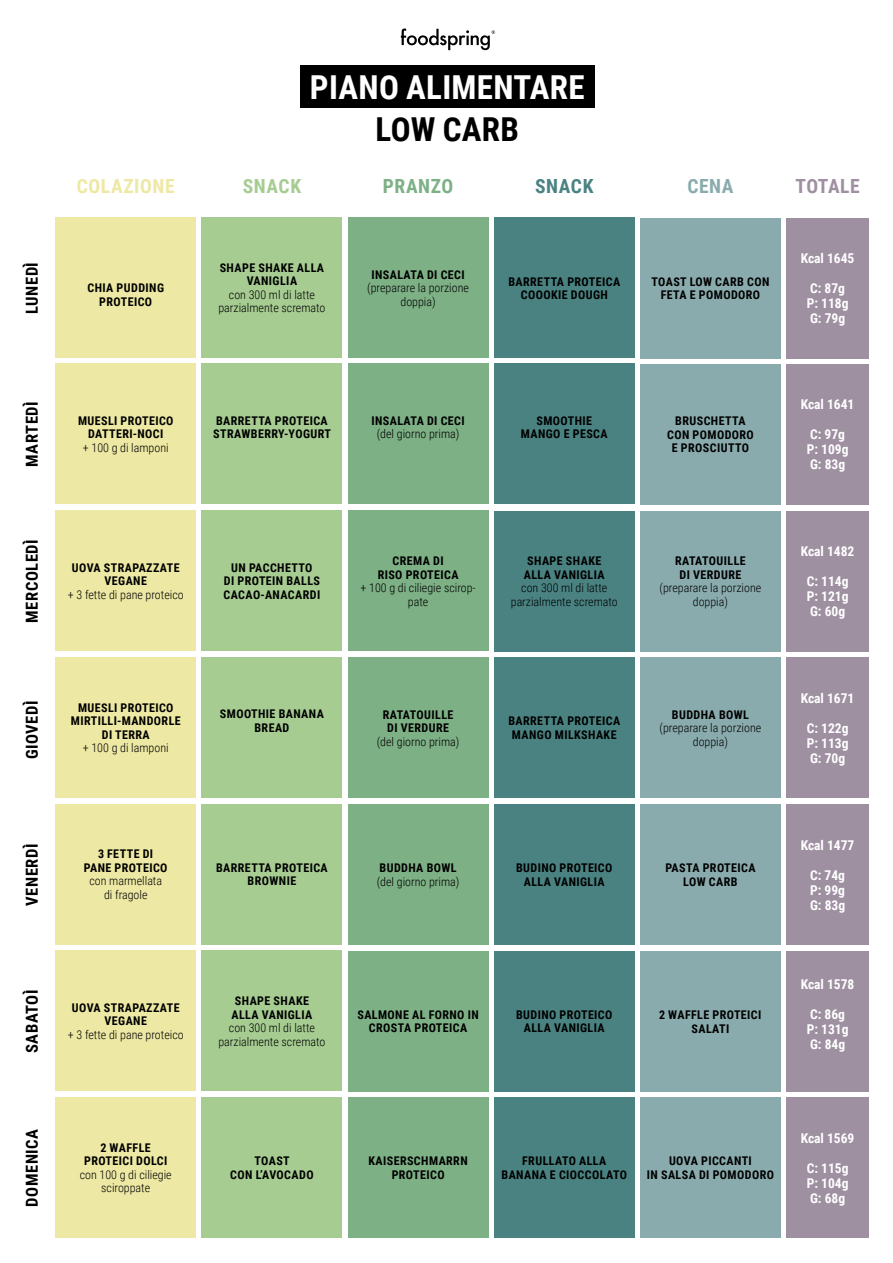
<style>
.page{position:relative;width:893px;height:1263px;background:#fff}
.page>*{position:absolute;margin:0;border:0;box-sizing:border-box;transform-origin:0 0}
.t1{font:700 33px "Roboto Condensed";letter-spacing:.01em;color:#fff}
.t2{font:700 33px "Roboto Condensed";letter-spacing:.01em;color:#000}
.t3{font:700 19.5px "Roboto Condensed";letter-spacing:.035em;color:#ede8a3}
.t4{font:700 19.5px "Roboto Condensed";letter-spacing:.03em;color:#7db085}
.t5{font:700 19.5px "Roboto Condensed";letter-spacing:.02em;color:#9e8fa1}
.t6{font:700 19.5px "Roboto Condensed";letter-spacing:.03em;color:#a6cc91}
.t7{font:700 19.5px "Roboto Condensed";letter-spacing:.03em;color:#4a8282}
.t8{font:700 19.5px "Roboto Condensed";color:#8aabad}
.t9{font:700 16.5px "Roboto Condensed";letter-spacing:.035em;color:#000}
.t10{font:700 13.5px/15px "Roboto Condensed";color:#fff;text-align:justify}
.t11{font:700 12px/13.5px "Roboto Condensed";letter-spacing:.035em;color:#000;text-align:center}
.t12{font:300 12px/13.5px "Roboto Condensed";color:#000;text-align:center}
</style>
<div class="page">
<svg style="left:401px;top:28px;width:94px;height:22px"></svg>
<div style="left:300px;top:65px;width:294px;height:43px;background:#000"></div>
<div style="left:56px;top:511px;width:140px;height:140px;background:#ede8a3"></div>
<div style="left:202px;top:511px;width:140px;height:140px;background:#a6cc91"></div>
<div style="left:348px;top:511px;width:140px;height:140px;background:#7db085"></div>
<div style="left:494px;top:511px;width:140px;height:140px;background:#4a8282"></div>
<div style="left:640px;top:511px;width:141px;height:140px;background:#8aabad"></div>
<div style="left:786px;top:511px;width:83px;height:140px;background:#9e8fa1"></div>
<div style="left:56px;top:657px;width:140px;height:141px;background:#ede8a3"></div>
<div style="left:202px;top:657px;width:140px;height:141px;background:#a6cc91"></div>
<div style="left:348px;top:657px;width:140px;height:141px;background:#7db085"></div>
<div style="left:494px;top:657px;width:140px;height:141px;background:#4a8282"></div>
<div style="left:640px;top:658px;width:141px;height:140px;background:#8aabad"></div>
<div style="left:786px;top:658px;width:83px;height:140px;background:#9e8fa1"></div>
<div style="left:56px;top:804px;width:140px;height:140px;background:#ede8a3"></div>
<div style="left:56px;top:951px;width:140px;height:140px;background:#ede8a3"></div>
<div style="left:56px;top:1097px;width:140px;height:140px;background:#ede8a3"></div>
<div style="left:202px;top:804px;width:140px;height:140px;background:#a6cc91"></div>
<div style="left:202px;top:951px;width:140px;height:140px;background:#a6cc91"></div>
<div style="left:202px;top:1097px;width:140px;height:140px;background:#a6cc91"></div>
<div style="left:348px;top:804px;width:140px;height:140px;background:#7db085"></div>
<div style="left:348px;top:951px;width:140px;height:140px;background:#7db085"></div>
<div style="left:348px;top:1097px;width:140px;height:140px;background:#7db085"></div>
<div style="left:494px;top:804px;width:140px;height:141px;background:#4a8282"></div>
<div style="left:494px;top:951px;width:140px;height:140px;background:#4a8282"></div>
<div style="left:494px;top:1097px;width:140px;height:141px;background:#4a8282"></div>
<div style="left:640px;top:804px;width:141px;height:141px;background:#8aabad"></div>
<div style="left:640px;top:951px;width:141px;height:140px;background:#8aabad"></div>
<div style="left:640px;top:1097px;width:141px;height:141px;background:#8aabad"></div>
<div style="left:786px;top:804px;width:83px;height:141px;background:#9e8fa1"></div>
<div style="left:786px;top:951px;width:83px;height:140px;background:#9e8fa1"></div>
<div style="left:786px;top:1097px;width:83px;height:141px;background:#9e8fa1"></div>
<div style="left:56px;top:217px;width:140px;height:141px;background:#ede8a3"></div>
<div style="left:202px;top:217px;width:140px;height:141px;background:#a6cc91"></div>
<div style="left:348px;top:218px;width:140px;height:140px;background:#7db085"></div>
<div style="left:494px;top:218px;width:140px;height:140px;background:#4a8282"></div>
<div style="left:640px;top:218px;width:141px;height:140px;background:#8aabad"></div>
<div style="left:786px;top:218px;width:83px;height:140px;background:#9e8fa1"></div>
<div style="left:56px;top:363px;width:140px;height:141px;background:#ede8a3"></div>
<div style="left:202px;top:363px;width:140px;height:141px;background:#a6cc91"></div>
<div style="left:348px;top:364px;width:140px;height:140px;background:#7db085"></div>
<div style="left:494px;top:364px;width:140px;height:140px;background:#4a8282"></div>
<div style="left:640px;top:364px;width:141px;height:140px;background:#8aabad"></div>
<div style="left:786px;top:364px;width:83px;height:140px;background:#9e8fa1"></div>
<h3 class="t9" style="left:20px;top:314px;width:54px;rotate:-90deg">LUNEDÌ</h3>
<h1 class="t1" style="left:310px;top:64px;width:276px">PIANO ALIMENTARE</h1>
<h1 class="t2" style="left:376px;top:106px;width:145px">LOW CARB</h1>
<h2 class="t3" style="left:77px;top:172px;width:100px">COLAZIONE</h2>
<h2 class="t6" style="left:243px;top:172px;width:60px">SNACK</h2>
<h2 class="t4" style="left:383px;top:172px;width:72px">PRANZO</h2>
<h2 class="t7" style="left:535px;top:172px;width:60px">SNACK</h2>
<h2 class="t8" style="left:687px;top:172px;width:48px">CENA</h2>
<p class="t11" style="left:87px;top:281px;width:78px">CHIA PUDDING<br>PROTEICO</p>
<p class="t11" style="left:220px;top:260px;width:106px">SHAPE SHAKE ALLA<br>VANIGLIA</p>
<p class="t12" style="left:218px;top:287px;width:108px">con 300 ml di latte parzialmente scremato</p>
<p class="t11" style="left:371px;top:267px;width:95px">INSALATA DI CECI</p>
<p class="t12" style="left:367px;top:281px;width:103px">(preparare la porzione doppia)</p>
<p class="t11" style="left:508px;top:274px;width:113px">BARRETTA PROTEICA<br>COOOKIE DOUGH</p>
<p class="t11" style="left:651px;top:274px;width:119px">TOAST LOW CARB CON<br>FETA E POMODORO</p>
<h2 class="t5" style="left:795px;top:172px;width:66px">TOTALE</h2>
<p class="t10" style="left:801px;top:250px;width:55px">Kcal 1645</p>
<p class="t10" style="left:807px;top:280px;width:43px;text-align:left">C: 87g<br>P: 118g<br>G: 79g</p>
<h3 class="t9" style="left:20px;top:467px;width:68px;rotate:-90deg">MARTEDÌ</h3>
<h3 class="t9" style="left:20px;top:623px;width:86px;rotate:-90deg">MERCOLEDÌ</h3>
<p class="t11" style="left:78px;top:413px;width:97px">MUESLI PROTEICO<br>DATTERI-NOCI</p>
<p class="t12" style="left:83px;top:440px;width:87px">+ 100 g di lamponi</p>
<p class="t11" style="left:72px;top:560px;width:109px">UOVA STRAPAZZATE<br>VEGANE</p>
<p class="t12" style="left:68px;top:587px;width:117px">+ 3 fette di pane proteico</p>
<p class="t11" style="left:213px;top:413px;width:119px;text-align:left">BARRETTA PROTEICA<br>STRAWBERRY-YOGURT</p>
<p class="t11" style="left:371px;top:413px;width:95px">INSALATA DI CECI</p>
<p class="t12" style="left:377px;top:427px;width:84px">(del giorno prima)</p>
<p class="t11" style="left:224px;top:560px;width:98px">UN PACCHETTO<br>DI PROTEIN BALLS<br>CACAO-ANACARDI</p>
<p class="t11" style="left:378px;top:554px;width:82px">CREMA DI<br>RISO PROTEICA</p>
<p class="t12" style="left:361px;top:581px;width:117px">+ 100 g di ciliegie scirop&shy;pate</p>
<h3 class="t9" style="left:20px;top:759px;width:61px;rotate:-90deg">GIOVEDÌ</h3>
<p class="t11" style="left:71px;top:700px;width:111px">MUESLI PROTEICO<br>MIRTILLI-MANDORLE<br>DI TERRA</p>
<p class="t12" style="left:83px;top:741px;width:87px">+ 100 g di lamponi</p>
<p class="t11" style="left:220px;top:707px;width:105px">SMOOTHIE BANANA<br>BREAD</p>
<p class="t11" style="left:383px;top:707px;width:72px">RATATOUILLE<br>DI VERDURE</p>
<p class="t12" style="left:377px;top:734px;width:84px">(del giorno prima)</p>
<p class="t11" style="left:521px;top:413px;width:88px">SMOOTHIE<br>MANGO E PESCA</p>
<p class="t11" style="left:667px;top:414px;width:88px">BRUSCHETTA<br>CON POMODORO<br>E PROSCIUTTO</p>
<p class="t11" style="left:524px;top:554px;width:82px;text-align:left">SHAPE SHAKE<br>ALLA VANIGLIA</p>
<p class="t12" style="left:511px;top:581px;width:108px">con 300 ml di latte parzialmente scremato</p>
<p class="t11" style="left:675px;top:554px;width:72px">RATATOUILLE<br>DI VERDURE</p>
<p class="t12" style="left:660px;top:581px;width:103px">(preparare la porzione doppia)</p>
<p class="t11" style="left:508px;top:714px;width:113px;text-align:left">BARRETTA PROTEICA<br>MANGO MILKSHAKE</p>
<p class="t11" style="left:672px;top:707px;width:79px">BUDDHA BOWL</p>
<p class="t12" style="left:660px;top:721px;width:103px">(preparare la porzione doppia)</p>
<p class="t10" style="left:801px;top:396px;width:55px">Kcal 1641</p>
<p class="t10" style="left:807px;top:426px;width:43px;text-align:left">C: 97g<br>P: 109g<br>G: 83g</p>
<p class="t10" style="left:801px;top:543px;width:55px">Kcal 1482</p>
<p class="t10" style="left:807px;top:573px;width:43px">C: 114g P: 121g G: 60g</p>
<p class="t10" style="left:801px;top:690px;width:55px">Kcal 1671</p>
<p class="t10" style="left:807px;top:720px;width:43px">C: 122g P: 113g G: 70g</p>
<h3 class="t9" style="left:20px;top:906px;width:64px;rotate:-90deg">VENERDÌ</h3>
<p class="t11" style="left:84px;top:847px;width:85px">3 FETTE DI<br>PANE PROTEICO</p>
<p class="t12" style="left:89px;top:874px;width:74px">con marmellata di fragole</p>
<p class="t11" style="left:216px;top:860px;width:113px">BARRETTA PROTEICA<br>BROWNIE</p>
<p class="t11" style="left:380px;top:860px;width:79px">BUDDHA BOWL</p>
<p class="t12" style="left:377px;top:874px;width:84px">(del giorno prima)</p>
<h3 class="t9" style="left:20px;top:1053px;width:66px;rotate:-90deg">SABATOÌ</h3>
<p class="t11" style="left:72px;top:1000px;width:109px">UOVA STRAPAZZATE<br>VEGANE</p>
<p class="t12" style="left:68px;top:1027px;width:117px">+ 3 fette di pane proteico</p>
<p class="t11" style="left:231px;top:994px;width:82px;text-align:left">SHAPE SHAKE<br>ALLA VANIGLIA</p>
<p class="t12" style="left:218px;top:1021px;width:108px">con 300 ml di latte parzialmente scremato</p>
<p class="t11" style="left:357px;top:1007px;width:123px">SALMONE AL FORNO IN<br>CROSTA PROTEICA</p>
<p class="t11" style="left:516px;top:861px;width:98px">BUDINO PROTEICO<br>ALLA VANIGLIA</p>
<p class="t11" style="left:516px;top:1007px;width:98px">BUDINO PROTEICO<br>ALLA VANIGLIA</p>
<p class="t11" style="left:665px;top:861px;width:92px">PASTA PROTEICA<br>LOW CARB</p>
<p class="t11" style="left:659px;top:1007px;width:104px">2 WAFFLE PROTEICI<br>SALATI</p>
<p class="t10" style="left:801px;top:837px;width:55px">Kcal 1477</p>
<p class="t10" style="left:810px;top:867px;width:37px">C: 74g P: 99g G: 83g</p>
<p class="t10" style="left:801px;top:976px;width:55px">Kcal 1578</p>
<p class="t10" style="left:807px;top:1006px;width:43px;text-align:left">C: 86g<br>P: 131g<br>G: 84g</p>
<h3 class="t9" style="left:20px;top:1206px;width:79px;rotate:-90deg">DOMENICA</h3>
<p class="t11" style="left:84px;top:1140px;width:85px">2 WAFFLE<br>PROTEICI DOLCI</p>
<p class="t12" style="left:80px;top:1167px;width:93px">con 100 g di ciliegie sciroppate</p>
<p class="t11" style="left:230px;top:1153px;width:85px">TOAST<br>CON L’AVOCADO</p>
<p class="t11" style="left:368px;top:1154px;width:101px">KAISERSCHMARRN<br>PROTEICO</p>
<p class="t11" style="left:502px;top:1154px;width:127px">FRULLATO ALLA<br>BANANA E CIOCCOLATO</p>
<p class="t11" style="left:647px;top:1154px;width:129px">UOVA PICCANTI<br>IN SALSA DI POMODORO</p>
<p class="t10" style="left:801px;top:1130px;width:55px">Kcal 1569</p>
<p class="t10" style="left:807px;top:1160px;width:43px">C: 115g P: 104g G: 68g</p>
</div>
